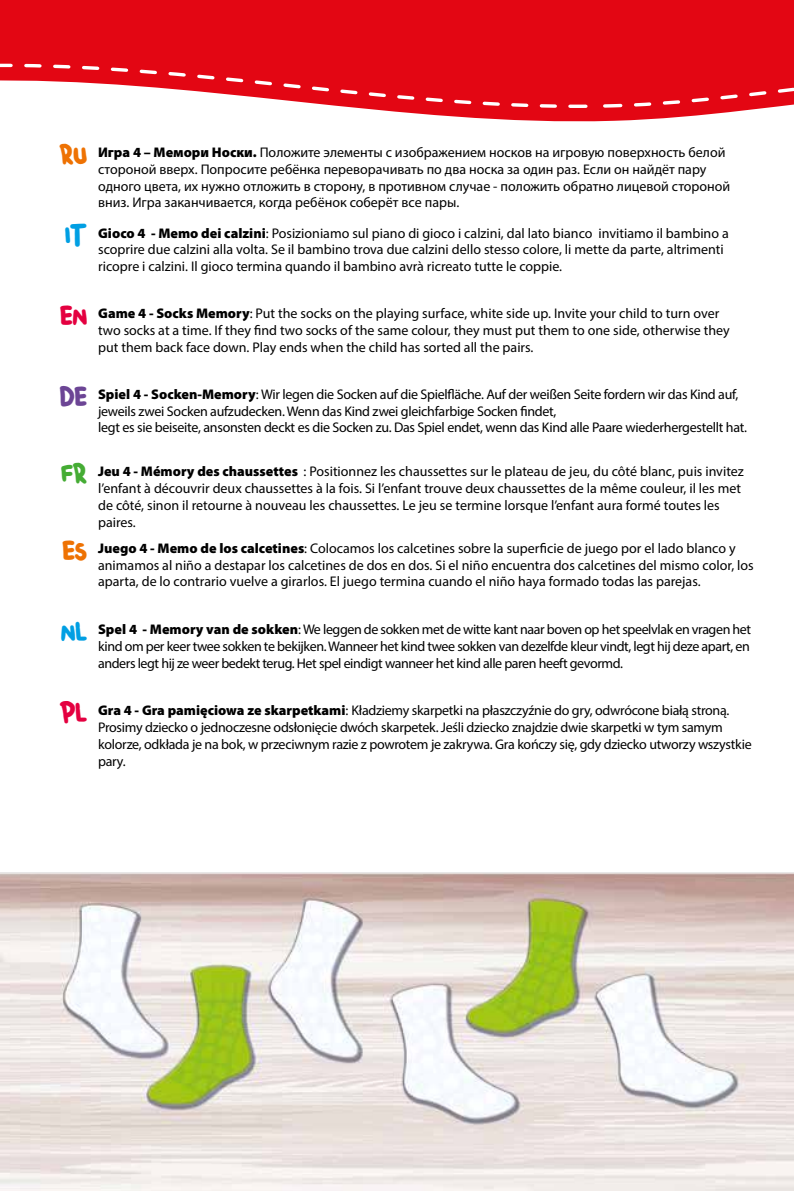
<style>
.page{position:relative;width:794px;height:1191px;background:#fff}
.page>*{position:absolute;margin:0;border:0;box-sizing:border-box;transform-origin:0 0}
.t1{font:28px "Chendolle";color:#ee7203}
.t2{font:28px "Chendolle";color:#009fe3}
.t3{font:28px "Chendolle";color:#e40040}
.t4{font:28px "Chendolle";color:#6c4595}
.t5{font:28px "Chendolle";color:#45ac34}
.t6{font:14px/16.8px "Myriad Pro";color:#000}
.t7{font:14px/16.8px "Myriad Pro";letter-spacing:-.02em;color:#000}
.s1{font-weight:900}
</style>
<div class="page">
<svg style="left:0;top:0;width:794px;height:122px;fill:#e30613"></svg>
<svg style="left:0;top:62px;width:794px;height:50px"></svg>
<img style="left:0;top:872px;width:794px;height:319px">
<h1 class="t1" style="left:59px;top:140px;width:29px">RU</h1>
<h1 class="t2" style="left:65px;top:221px;width:23px">IT</h1>
<h1 class="t3" style="left:60px;top:301px;width:28px">EN</h1>
<h1 class="t4" style="left:60px;top:382px;width:29px">DE</h1>
<h1 class="t5" style="left:61px;top:459px;width:27px">FR</h1>
<h1 class="t1" style="left:62px;top:536px;width:26px">ES</h1>
<h1 class="t2" style="left:61px;top:617px;width:27px">NL</h1>
<h1 class="t3" style="left:60px;top:698px;width:29px">PL</h1>
<p class="t6" style="left:98px;top:144px;width:633px"><span class="s1">Игра 4 – Мемори Носки.</span> Положите элементы с изображением носков на игровую поверхность белой стороной вверх. Попросите ребёнка переворачивать по два носка за один раз. Если он найдёт пару одного цвета, их нужно отложить в сторону, в противном случае - положить обратно лицевой стороной вниз. Игра заканчивается, когда ребёнок соберёт все пары.</p>
<p class="t6" style="left:98px;top:224px;width:632px"><span class="s1">Gioco 4 - Memo dei calzini</span>: Posizioniamo sul piano di gioco i calzini, dal lato bianco invitiamo il bambino a scoprire due calzini alla volta. Se il bambino trova due calzini dello stesso colore, li mette da parte, altrimenti ricopre i calzini. Il gioco termina quando il bambino avrà ricreato tutte le coppie.</p>
<p class="t6" style="left:98px;top:305px;width:633px"><span class="s1">Game 4 - Socks Memory</span>: Put the socks on the playing surface, white side up. Invite your child to turn over two socks at a time. If they find two socks of the same colour, they must put them to one side, otherwise they put them back face down. Play ends when the child has sorted all the pairs.</p>
<p class="t7" style="left:98px;top:385px;width:650px"><span class="s1">Spiel 4 - Socken-Memory</span>: Wir legen die Socken auf die Spielfläche. Auf der weißen Seite fordern wir das Kind auf, jeweils zwei Socken aufzudecken. Wenn das Kind zwei gleichfarbige Socken findet,<br>legt es sie beiseite, ansonsten deckt es die Socken zu. Das Spiel endet, wenn das Kind alle Paare wiederhergestellt hat.</p>
<p class="t6" style="left:98px;top:463px;width:647px"><span class="s1">Jeu 4 - Mémory des chaussettes</span> : Positionnez les chaussettes sur le plateau de jeu, du côté blanc, puis invitez l’enfant à découvrir deux chaussettes à la fois. Si l’enfant trouve deux chaussettes de la même couleur, il les met de côté, sinon il retourne à nouveau les chaussettes. Le jeu se termine lorsque l’enfant aura formé toutes les paires.</p>
<p class="t6" style="left:98px;top:539px;width:657px"><span class="s1">Juego 4 - Memo de los calcetines</span>: Colocamos los calcetines sobre la superficie de juego por el lado blanco y animamos al niño a destapar los calcetines de dos en dos. Si el niño encuentra dos calcetines del mismo color, los aparta, de lo contrario vuelve a girarlos. El juego termina cuando el niño haya formado todas las parejas.</p>
<p class="t6" style="left:98px;top:620px;width:654px;text-align:justify"><span class="s1">Spel 4 - Memory van de sokken</span>: We leggen de sokken met de witte kant naar boven op het speelvlak en vragen het kind om per keer twee sokken te bekijken. Wanneer het kind twee sokken van dezelfde kleur vindt, legt hij deze apart, en anders legt hij ze weer bedekt terug. Het spel eindigt wanneer het kind alle paren heeft gevormd.</p>
<p class="t7" style="left:98px;top:702px;width:655px"><span class="s1">Gra 4 - Gra pamięciowa ze skarpetkami</span>: Kładziemy skarpetki na płaszczyźnie do gry, odwrócone białą stroną.<br>Prosimy dziecko o jednoczesne odsłonięcie dwóch skarpetek. Jeśli dziecko znajdzie dwie skarpetki w tym samym kolorze, odkłada je na bok, w przeciwnym razie z powrotem je zakrywa. Gra kończy się, gdy dziecko utworzy wszystkie pary.</p>
</div>
